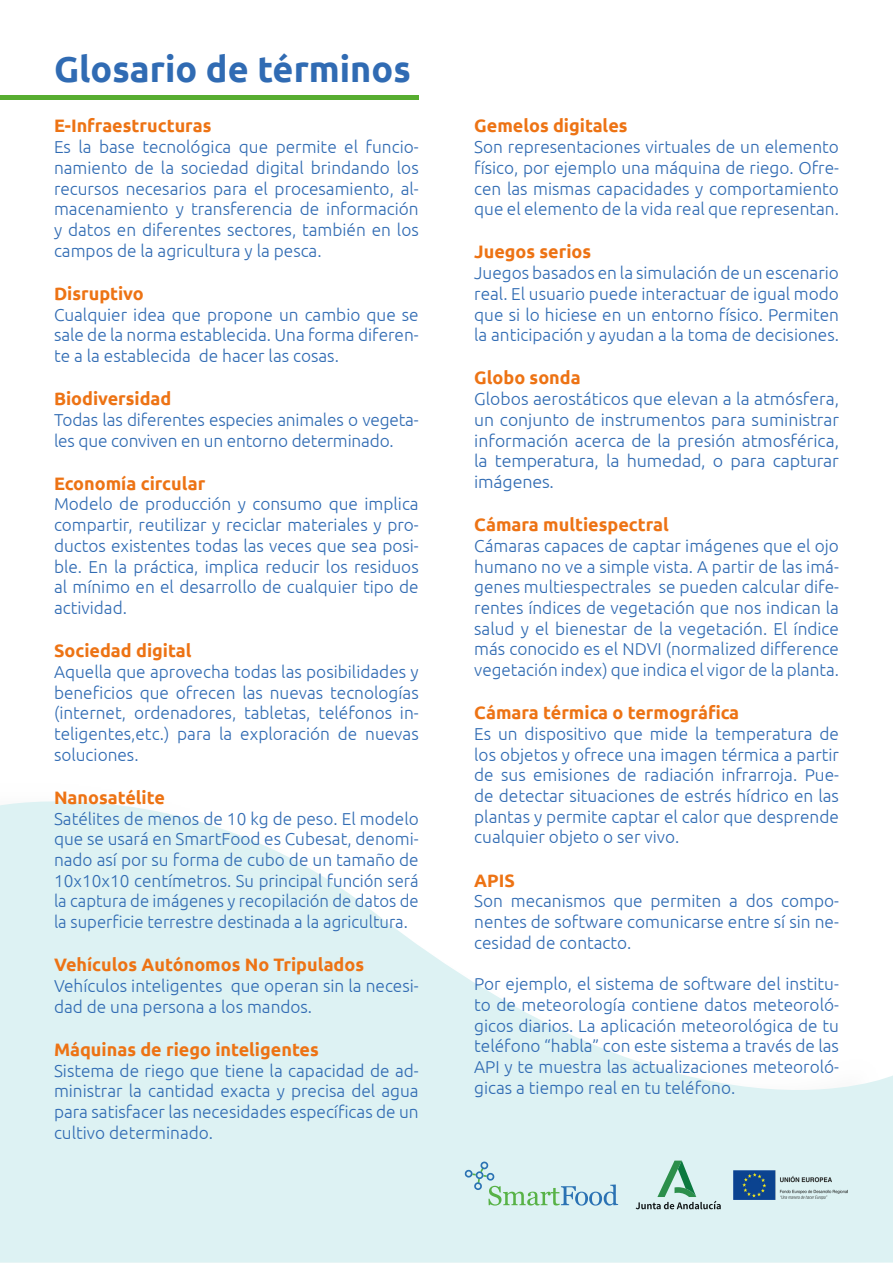
<style>
.page{position:relative;width:893px;height:1263px;background:#fff}
.page>*{position:absolute;margin:0;border:0;box-sizing:border-box;transform-origin:0 0}
.t1{font:700 36px "Ubuntu";color:#306bb3}
.t2{font:700 18px "Ubuntu";color:#ed7314}
.Estilo_de_párrafo_2{font:300 17.25px/20.7px "Ubuntu";color:#306bb3;text-align:justify}
</style>
<div class="page">
<svg style="left:0;top:801px;width:893px;height:461px;fill:#ddf2f3"></svg>
<hr style="left:0;top:96px;width:419px;height:4px;background:#57ad30">
<svg style="left:465px;top:1161px;width:153px;height:44px;background:#c7e4e3"></svg>
<svg style="left:636px;top:1160px;width:85px;height:49px;background:#b8d7cf"></svg>
<img style="left:734px;top:1171px;width:114px;height:28px">
<p class="t1" style="left:54px;top:47px;width:358px">Glosario de términos</p>
<p class="t2" style="left:54px;top:115px;width:159px">E-Infraestructuras</p>
<p class="Estilo_de_párrafo_2" style="left:54px;top:136px;width:366px">Es la base tecnológica que permite el funcio&shy;namiento de la sociedad digital brindando los recursos necesarios para el procesamiento, al&shy;macenamiento y transferencia de información y datos en diferentes sectores, también en los campos de la agricultura y la pesca.</p>
<p class="t2" style="left:54px;top:282px;width:91px">Disruptivo</p>
<p class="Estilo_de_párrafo_2" style="left:54px;top:304px;width:366px">Cualquier idea que propone un cambio que se sale de la norma establecida. Una forma diferen&shy;te a la establecida de hacer las cosas.</p>
<p class="t2" style="left:54px;top:388px;width:119px">Biodiversidad</p>
<p class="Estilo_de_párrafo_2" style="left:54px;top:409px;width:366px">Todas las diferentes especies animales o vegeta&shy;les que conviven en un entorno determinado.</p>
<p class="t2" style="left:54px;top:472px;width:153px">Economía circular</p>
<p class="Estilo_de_párrafo_2" style="left:54px;top:493px;width:366px">Modelo de producción y consumo que implica compartir, reutilizar y reciclar materiales y pro&shy;ductos existentes todas las veces que sea posi&shy;ble. En la práctica, implica reducir los residuos al mínimo en el desarrollo de cualquier tipo de actividad.</p>
<p class="t2" style="left:54px;top:640px;width:139px">Sociedad digital</p>
<p class="Estilo_de_párrafo_2" style="left:54px;top:661px;width:366px">Aquella que aprovecha todas las posibilidades y beneficios que ofrecen las nuevas tecnologías (internet, ordenadores, tabletas, teléfonos in&shy;teligentes,etc.) para la exploración de nuevas soluciones.</p>
<p class="t2" style="left:54px;top:786px;width:112px">Nanosatélite</p>
<p class="Estilo_de_párrafo_2" style="left:54px;top:808px;width:366px">Satélites de menos de 10 kg de peso. El modelo que se usará en SmartFood es Cubesat, denomi&shy;nado así por su forma de cubo de un tamaño de 10x10x10 centímetros. Su principal función será la captura de imágenes y recopilación de datos de la superficie terrestre destinada a la agricultura.</p>
<p class="t2" style="left:54px;top:954px;width:312px">Vehículos Autónomos No Tripulados</p>
<p class="Estilo_de_párrafo_2" style="left:54px;top:975px;width:366px">Vehículos inteligentes que operan sin la necesi&shy;dad de una persona a los mandos.</p>
<p class="t2" style="left:54px;top:1038px;width:266px">Máquinas de riego inteligentes</p>
<p class="Estilo_de_párrafo_2" style="left:54px;top:1060px;width:366px">Sistema de riego que tiene la capacidad de ad&shy;ministrar la cantidad exacta y precisa del agua para satisfacer las necesidades específicas de un cultivo determinado.</p>
<p class="t2" style="left:474px;top:115px;width:155px">Gemelos digitales</p>
<p class="Estilo_de_párrafo_2" style="left:474px;top:136px;width:366px">Son representaciones virtuales de un elemento físico, por ejemplo una máquina de riego. Ofre&shy;cen las mismas capacidades y comportamiento que el elemento de la vida real que representan.</p>
<p class="t2" style="left:474px;top:241px;width:118px">Juegos serios</p>
<p class="Estilo_de_párrafo_2" style="left:474px;top:262px;width:366px">Juegos basados en la simulación de un escenario real. El usuario puede interactuar de igual modo que si lo hiciese en un entorno físico. Permiten la anticipación y ayudan a la toma de decisiones.</p>
<p class="t2" style="left:474px;top:367px;width:108px">Globo sonda</p>
<p class="Estilo_de_párrafo_2" style="left:474px;top:388px;width:366px">Globos aerostáticos que elevan a la atmósfera, un conjunto de instrumentos para suministrar información acerca de la presión atmosférica, la temperatura, la humedad, o para capturar imágenes.</p>
<p class="t2" style="left:474px;top:514px;width:196px">Cámara multiespectral</p>
<p class="Estilo_de_párrafo_2" style="left:474px;top:535px;width:366px">Cámaras capaces de captar imágenes que el ojo humano no ve a simple vista. A partir de las imá&shy;genes multiespectrales se pueden calcular dife&shy;rentes índices de vegetación que nos indican la salud y el bienestar de la vegetación. El índice más conocido es el NDVI (normalized difference vegetación index) que indica el vigor de la planta.</p>
<p class="t2" style="left:474px;top:702px;width:266px">Cámara térmica o termográfica</p>
<p class="Estilo_de_párrafo_2" style="left:474px;top:723px;width:366px">Es un dispositivo que mide la temperatura de los objetos y ofrece una imagen térmica a partir de sus emisiones de radiación infrarroja. Pue&shy;de detectar situaciones de estrés hídrico en las plantas y permite captar el calor que desprende cualquier objeto o ser vivo.</p>
<p class="t2" style="left:474px;top:869px;width:42px">APIS</p>
<p class="Estilo_de_párrafo_2" style="left:474px;top:890px;width:366px">Son mecanismos que permiten a dos compo&shy;nentes de software comunicarse entre sí sin ne&shy;cesidad de contacto.</p>
<p class="Estilo_de_párrafo_2" style="left:474px;top:973px;width:366px">Por ejemplo, el sistema de software del institu&shy;to de meteorología contiene datos meteoroló&shy;gicos diarios. La aplicación meteorológica de tu teléfono “habla” con este sistema a través de las API y te muestra las actualizaciones meteoroló&shy;gicas a tiempo real en tu teléfono.</p>
</div>
